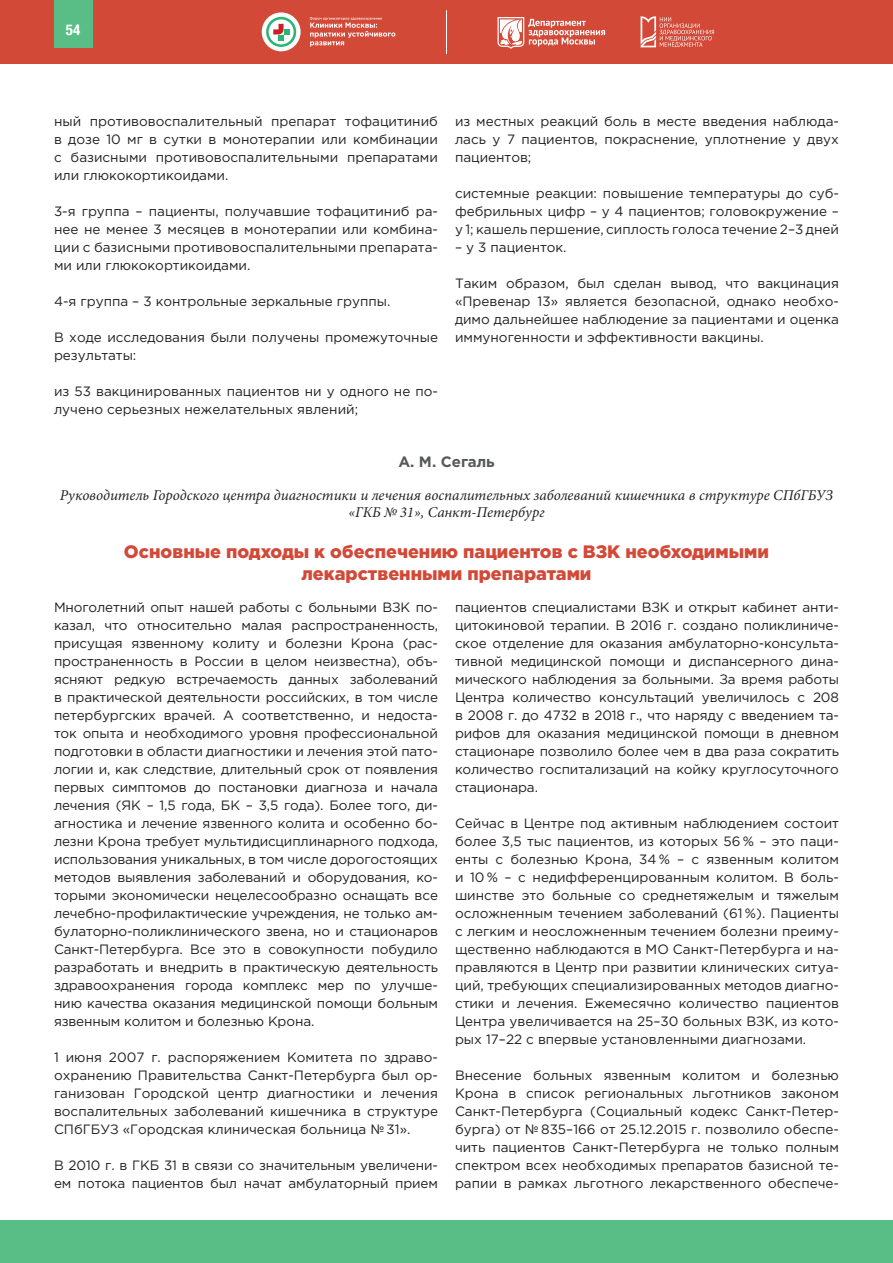
<style>
.page{position:relative;width:893px;height:1263px;background:#fff}
.page>*{position:absolute;margin:0;border:0;box-sizing:border-box;transform-origin:0 0}
.заголовок_2{font:900 18px/21.6px "Gotham Pro";color:#d24937;text-align:center}
.t1{font:italic 15px/16.5px "Minion Pro";color:#231f20;text-align:center}
.имя{font:700 15px "Gotham Pro";color:#57585a}
.t2{font:700 condensed 15px "Helvetica Neue";color:#fff}
.набор_2_колонки{font:13.5px/18px "Gotham Pro";color:#231f20;text-align:justify}
</style>
<div class="page">
<div style="left:0;top:0;width:893px;height:64px;background:#d24937"></div>
<div style="left:0;top:1220px;width:893px;height:43px;background:#59be85"></div>
<div style="left:54px;top:0;width:38px;height:48px;background:#59be85"></div>
<svg style="left:310px;top:17px;width:85px;height:30px"></svg>
<svg style="left:262px;top:12px;width:39px;height:39px"></svg>
<svg style="left:266px;top:17px;width:30px;height:30px"></svg>
<svg style="left:497px;top:17px;width:108px;height:32px"></svg>
<svg style="left:641px;top:16px;width:73px;height:31px"></svg>
<hr style="left:446px;top:10px;width:1px;height:44px;background:#fff">
<p class="t2" style="left:66px;top:17px;width:16px">54</p>
<p class="набор_2_колонки" style="left:54px;top:112px;width:385px">ный противовоспалительный препарат тофацитиниб в дозе 10 мг в сутки в монотерапии или комбинации с базисными противовоспалительными препаратами или глюкокортикоидами.</p>
<p class="набор_2_колонки" style="left:54px;top:202px;width:385px">3-я группа – пациенты, получавшие тофацитиниб ра&shy;нее не менее 3 месяцев в монотерапии или комбина&shy;ции с базисными противовоспалительными препарата&shy;ми или глюкокортикоидами.</p>
<p class="набор_2_колонки" style="left:54px;top:292px;width:338px">4-я группа – 3 контрольные зеркальные группы.</p>
<p class="набор_2_колонки" style="left:54px;top:328px;width:385px">В ходе исследования были получены промежуточные результаты:</p>
<p class="набор_2_колонки" style="left:54px;top:382px;width:385px">из 53 вакцинированных пациентов ни у одного не по&shy;лучено серьезных нежелательных явлений;</p>
<p class="набор_2_колонки" style="left:455px;top:112px;width:385px">из местных реакций боль в месте введения наблюда&shy;лась у 7 пациентов, покраснение, уплотнение у двух пациентов;</p>
<p class="набор_2_колонки" style="left:455px;top:184px;width:385px">системные реакции: повышение температуры до суб&shy;фебрильных цифр – у 4 пациентов; головокружение – у 1; кашель першение, сиплость голоса течение 2–3 дней</p>
<p class="набор_2_колонки" style="left:455px;top:238px;width:113px">– у 3 пациенток.</p>
<p class="набор_2_колонки" style="left:455px;top:274px;width:385px">Таким образом, был сделан вывод, что вакцинация «Превенар 13» является безопасной, однако необхо&shy;димо дальнейшее наблюдение за пациентами и оценка иммуногенности и эффективности вакцины.</p>
<p class="имя" style="left:398px;top:453px;width:98px">А. М. Сегаль</p>
<p class="t1" style="left:60px;top:487px;width:775px">Руководитель Городского центра диагностики и лечения воспалительных заболеваний кишечника в структуре СПбГБУЗ «ГКБ № 31», Санкт-Петербург</p>
<p class="заголовок_2" style="left:124px;top:540px;width:647px">Основные подходы к обеспечению пациентов с ВЗК необходимыми лекарственными препаратами</p>
<p class="набор_2_колонки" style="left:54px;top:598px;width:385px">Многолетний опыт нашей работы с больными ВЗК по&shy;казал, что относительно малая распространенность, присущая язвенному колиту и болезни Крона (рас&shy;пространенность в России в целом неизвестна), объ&shy;ясняют редкую встречаемость данных заболеваний в практической деятельности российских, в том числе петербургских врачей. А соответственно, и недоста&shy;ток опыта и необходимого уровня профессиональной подготовки в области диагностики и лечения этой пато&shy;логии и, как следствие, длительный срок от появления первых симптомов до постановки диагноза и начала лечения (ЯК – 1,5 года, БК – 3,5 года). Более того, ди&shy;агностика и лечение язвенного колита и особенно бо&shy;лезни Крона требует мультидисциплинарного подхода, использования уникальных, в том числе дорогостоящих методов выявления заболеваний и оборудования, ко&shy;торыми экономически нецелесообразно оснащать все лечебно-профилактические учреждения, не только ам&shy;булаторно-поликлинического звена, но и стационаров Санкт-Петербурга. Все это в совокупности побудило разработать и внедрить в практическую деятельность здравоохранения города комплекс мер по улучше&shy;нию качества оказания медицинской помощи больным язвенным колитом и болезнью Крона.</p>
<p class="набор_2_колонки" style="left:54px;top:1048px;width:385px">1 июня 2007 г. распоряжением Комитета по здраво&shy;охранению Правительства Санкт-Петербурга был ор&shy;ганизован Городской центр диагностики и лечения воспалительных заболеваний кишечника в структуре СПбГБУЗ «Городская клиническая больница № 31».</p>
<p class="набор_2_колонки" style="left:54px;top:1156px;width:385px">В 2010 г. в ГКБ 31 в связи со значительным увеличени&shy;ем потока пациентов был начат амбулаторный прием</p>
<p class="набор_2_колонки" style="left:455px;top:598px;width:385px">пациентов специалистами ВЗК и открыт кабинет анти&shy;цитокиновой терапии. В 2016 г. создано поликлиниче&shy;ское отделение для оказания амбулаторно-консульта&shy;тивной медицинской помощи и диспансерного дина&shy;мического наблюдения за больными. За время работы Центра количество консультаций увеличилось с 208 в 2008 г. до 4732 в 2018 г., что наряду с введением та&shy;рифов для оказания медицинской помощи в дневном стационаре позволило более чем в два раза сократить количество госпитализаций на койку круглосуточного стационара.</p>
<p class="набор_2_колонки" style="left:455px;top:814px;width:385px">Сейчас в Центре под активным наблюдением состоит более 3,5 тыс пациентов, из которых 56 % – это паци&shy;енты с болезнью Крона, 34 % – с язвенным колитом и 10 % – с недифференцированным колитом. В боль&shy;шинстве это больные со среднетяжелым и тяжелым осложненным течением заболеваний (61 %). Пациенты с легким и неосложненным течением болезни преиму&shy;щественно наблюдаются в МО Санкт-Петербурга и на&shy;правляются в Центр при развитии клинических ситуа&shy;ций, требующих специализированных методов диагно&shy;стики и лечения. Ежемесячно количество пациентов Центра увеличивается на 25–30 больных ВЗК, из кото&shy;рых 17–22 с впервые установленными диагнозами.</p>
<p class="набор_2_колонки" style="left:455px;top:1066px;width:385px">Внесение больных язвенным колитом и болезнью Крона в список региональных льготников законом Санкт-Петербурга (Социальный кодекс Санкт-Петер&shy;бурга) от № 835–166 от 25.12.2015 г. позволило обеспе&shy;чить пациентов Санкт-Петербурга не только полным спектром всех необходимых препаратов базисной те&shy;рапии в рамках льготного лекарственного обеспече-</p>
</div>
